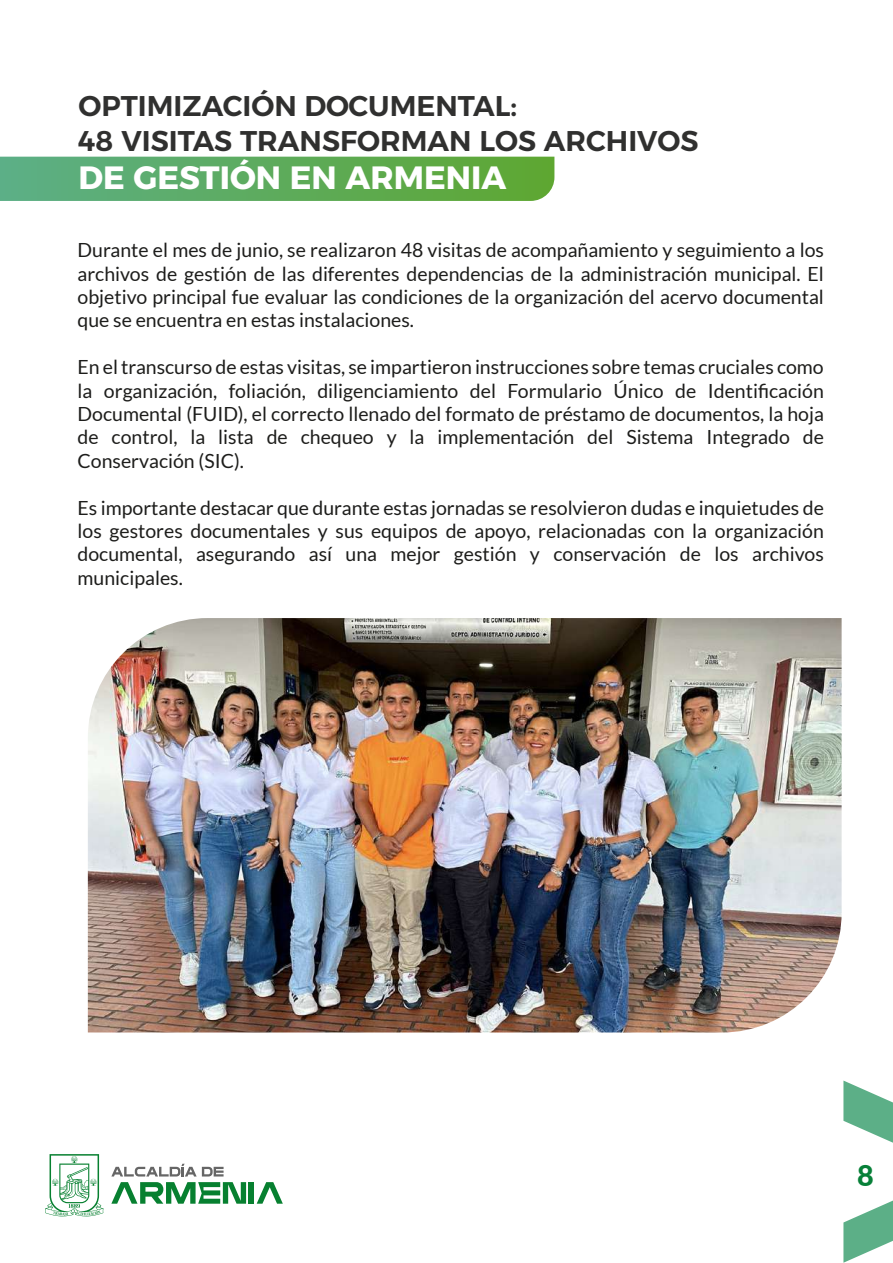
<style>
.page{position:relative;width:893px;height:1263px;background:#fff}
.page>*{position:absolute;margin:0;border:0;box-sizing:border-box;transform-origin:0 0}
.t1{font:700 32.25px "Alexandria";color:#fff}
.t2{font:800 28.65px "Lato";color:#078038}
.t3{font:600 28.5px/34.2px "Alexandria";color:#30302f}
.t4{font:19.5px/23.4px "Lato";color:#1d1d1b;text-align:justify}
</style>
<div class="page">
<svg style="left:0;top:157px;width:554px;height:44px;background:#5dab5d"></svg>
<svg style="left:111px;top:1182px;width:135px;height:22px"></svg>
<div style="left:249px;top:1182px;width:5px;height:22px;background:#078030"></div>
<svg style="left:257px;top:1182px;width:26px;height:22px"></svg>
<svg style="left:111px;top:1164px;width:113px;height:12px"></svg>
<svg style="left:45px;top:1154px;width:58px;height:62px"></svg>
<svg style="left:843px;top:1080px;width:50px;height:183px"></svg>
<img style="left:88px;top:618px;width:754px;height:414px">
<h3 class="t3" style="left:78px;top:90px;width:621px">OPTIMIZACIÓN DOCUMENTAL:<br>48 VISITAS TRANSFORMAN LOS ARCHIVOS</h3>
<h1 class="t1" style="left:78px;top:159px;width:429px">DE GESTIÓN EN ARMENIA</h1>
<p class="t4" style="left:78px;top:238px;width:748px">Durante el mes de junio, se realizaron 48 visitas de acompañamiento y seguimiento a los archivos de gestión de las diferentes dependencias de la administración municipal. El objetivo principal fue evaluar las condiciones de la organización del acervo documental que se encuentra en estas instalaciones.</p>
<p class="t4" style="left:78px;top:355px;width:748px">En el transcurso de estas visitas, se impartieron instrucciones sobre temas cruciales como la organización, foliación, diligenciamiento del Formulario Único de Identificación Documental (FUID), el correcto llenado del formato de préstamo de documentos, la hoja de control, la lista de chequeo y la implementación del Sistema Integrado de Conservación (SIC).</p>
<p class="t4" style="left:78px;top:496px;width:748px">Es importante destacar que durante estas jornadas se resolvieron dudas e inquietudes de los gestores documentales y sus equipos de apoyo, relacionadas con la organización documental, asegurando así una mejor gestión y conservación de los archivos municipales.</p>
<h2 class="t2" style="left:857px;top:1154px;width:18px">8</h2>
</div>
